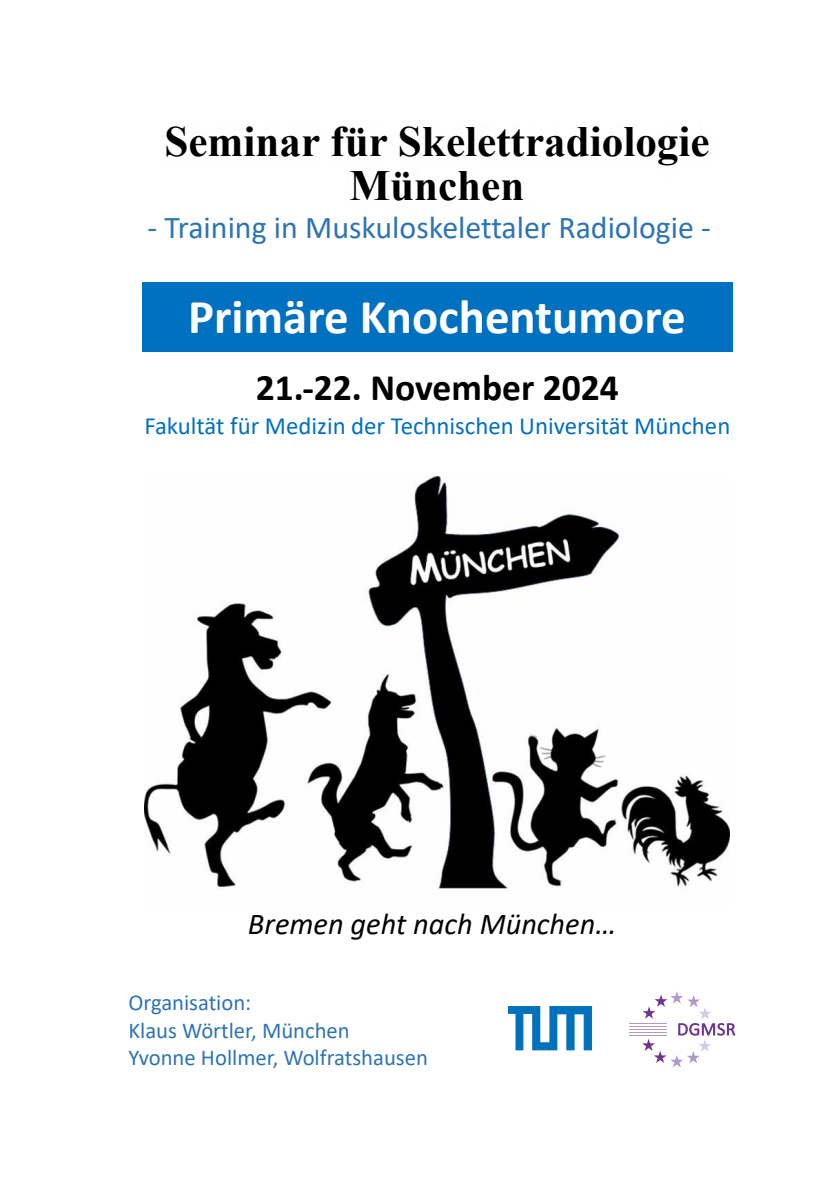
<style>
.page{position:relative;width:840px;height:1191px;background:#fff}
.page>*{position:absolute;margin:0;border:0;box-sizing:border-box;transform-origin:0 0}
.t1{font:700 48.8px "Calibri";color:#fff}
.t2{font:700 43.2px/44.6px "Times New Roman";color:#000;text-align:center}
.t3{font:700 37.6px "Calibri";color:#000}
.t4{font:31.8px "Calibri";color:#2e74b5}
.t5{font:italic 30.4px "Calibri";color:#000}
.t6{font:24.8px "Calibri";color:#0070c0}
.t7{font:22.6px/27.6px "Calibri";color:#2e74b5}
</style>
<div class="page">
<div style="left:141px;top:282px;width:591px;height:69px;background:#0070c0"></div>
<img style="left:144px;top:476px;width:585px;height:413px">
<svg style="left:508px;top:1006px;width:83px;height:44px"></svg>
<svg style="left:641px;top:991px;width:93px;height:76px"></svg>
<hr style="left:629px;top:1029px;width:37px;height:1px;background:#b297c7">
<hr style="left:629px;top:1026px;width:37px;height:1px;background:#b297c7">
<hr style="left:629px;top:1023px;width:37px;height:1px;background:#b297c7">
<hr style="left:629px;top:1031px;width:37px;height:1px;background:#b297c7">
<hr style="left:629px;top:1034px;width:37px;height:1px;background:#b297c7">
<h2 class="t2" style="left:164px;top:118px;width:546px">Seminar für Skelettradiologie<br>München</h2>
<h3 class="t4" style="left:147px;top:205px;width:564px">- Training in Muskuloskelettaler Radiologie -</h3>
<h1 class="t1" style="left:188px;top:283px;width:499px">Primäre Knochentumore</h1>
<h3 class="t3" style="left:256px;top:361px;width:364px">21.-22. November 2024</h3>
<p class="t6" style="left:144px;top:408px;width:587px">Fakultät für Medizin der Technischen Universität München</p>
<h3 class="t5" style="left:248px;top:902px;width:370px">Bremen geht nach München…</h3>
<p class="t7" style="left:128px;top:988px;width:301px">Organisation:<br>Klaus Wörtler, München<br>Yvonne Hollmer, Wolfratshausen</p>
</div>
